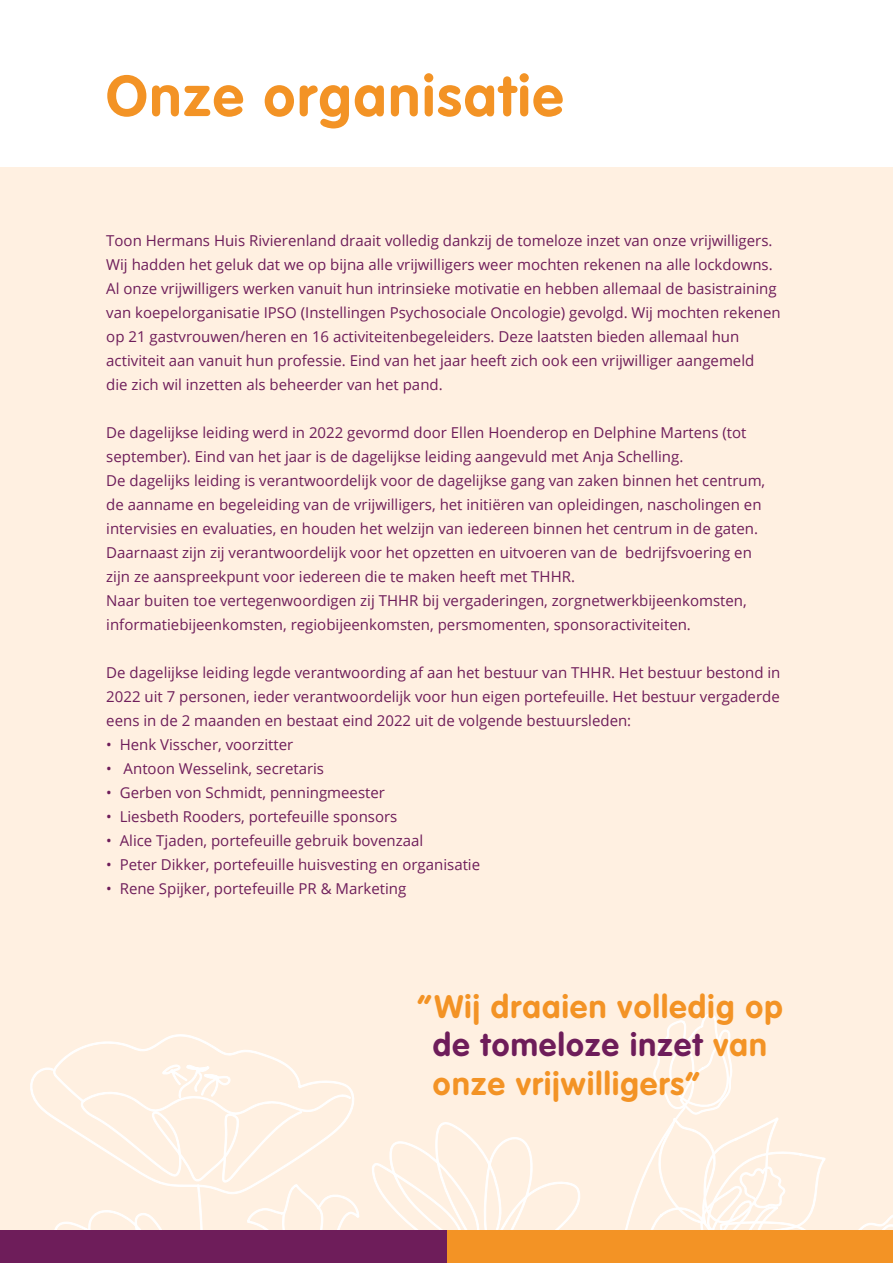
<style>
.page{position:relative;width:893px;height:1263px;background:#fff}
.page>*{position:absolute;margin:0;border:0;box-sizing:border-box;transform-origin:0 0}
.t1{font:700 56.85px "VAG Rounded Std";letter-spacing:.04em;color:#f39325}
.t2{font:700 31.95px/38.4px "VAG Rounded Std";letter-spacing:.04em;color:#f39325}
.t3{font:15px/24px "Open Sans";color:#6e1d5a}
.s1{color:#6e1d5a}
</style>
<div class="page">
<div style="left:0;top:168px;width:893px;height:1095px;background:#fff0e1"></div>
<svg style="left:30px;top:1034px;width:255px;height:66px"></svg>
<svg style="left:34px;top:1063px;width:325px;height:167px"></svg>
<svg style="left:372px;top:1013px;width:521px;height:217px"></svg>
<div style="left:446px;top:1230px;width:447px;height:33px;background:#f39325"></div>
<div style="left:0;top:1230px;width:446px;height:33px;background:#6e1d5a"></div>
<h1 class="t1" style="left:106px;top:72px;width:458px">Onze organisatie</h1>
<p class="t3" style="left:106px;top:230px;width:676px">Toon Hermans Huis Rivierenland draait volledig dankzij de tomeloze inzet van onze vrijwilligers.<br>Wij hadden het geluk dat we op bijna alle vrijwilligers weer mochten rekenen na alle lockdowns.<br>Al onze vrijwilligers werken vanuit hun intrinsieke motivatie en hebben allemaal de basistraining van koepelorganisatie IPSO (Instellingen Psychosociale Oncologie) gevolgd. Wij mochten rekenen op 21 gastvrouwen/heren en 16 activiteitenbegeleiders. Deze laatsten bieden allemaal hun activiteit aan vanuit hun professie. Eind van het jaar heeft zich ook een vrijwilliger aangemeld<br>die zich wil inzetten als beheerder van het pand.</p>
<p class="t3" style="left:106px;top:422px;width:660px">De dagelijkse leiding werd in 2022 gevormd door Ellen Hoenderop en Delphine Martens (tot september). Eind van het jaar is de dagelijkse leiding aangevuld met Anja Schelling.<br>De dagelijks leiding is verantwoordelijk voor de dagelijkse gang van zaken binnen het centrum, de aanname en begeleiding van de vrijwilligers, het initiëren van opleidingen, nascholingen en intervisies en evaluaties, en houden het welzijn van iedereen binnen het centrum in de gaten.<br>Daarnaast zijn zij verantwoordelijk voor het opzetten en uitvoeren van de bedrijfsvoering en zijn ze aanspreekpunt voor iedereen die te maken heeft met THHR.<br>Naar buiten toe vertegenwoordigen zij THHR bij vergaderingen, zorgnetwerkbijeenkomsten, informatiebijeenkomsten, regiobijeenkomsten, persmomenten, sponsoractiviteiten.</p>
<p class="t3" style="left:106px;top:662px;width:676px;text-align:justify">De dagelijkse leiding legde verantwoording af aan het bestuur van THHR. Het bestuur bestond in 2022 uit 7 personen, ieder verantwoordelijk voor hun eigen portefeuille. Het bestuur vergaderde eens in de 2 maanden en bestaat eind 2022 uit de volgende bestuursleden:</p>
<p class="t3" style="left:106px;top:734px;width:189px">• Henk Visscher, voorzitter</p>
<p class="t3" style="left:106px;top:758px;width:219px">• Antoon Wesselink, secretaris</p>
<p class="t3" style="left:106px;top:782px;width:280px">• Gerben von Schmidt, penningmeester</p>
<p class="t3" style="left:106px;top:806px;width:293px">• Liesbeth Rooders, portefeuille sponsors</p>
<p class="t3" style="left:106px;top:830px;width:318px">• Alice Tjaden, portefeuille gebruik bovenzaal</p>
<p class="t3" style="left:106px;top:854px;width:375px">• Peter Dikker, portefeuille huisvesting en organisatie</p>
<p class="t3" style="left:106px;top:878px;width:302px">• Rene Spijker, portefeuille PR &amp; Marketing</p>
<h2 class="t2" style="left:433px;top:990px;width:351px;text-indent:-15px">“ Wij draaien volledig op <span class="s1">de tomeloze inzet</span> van onze vrijwilligers”</h2>
</div>
